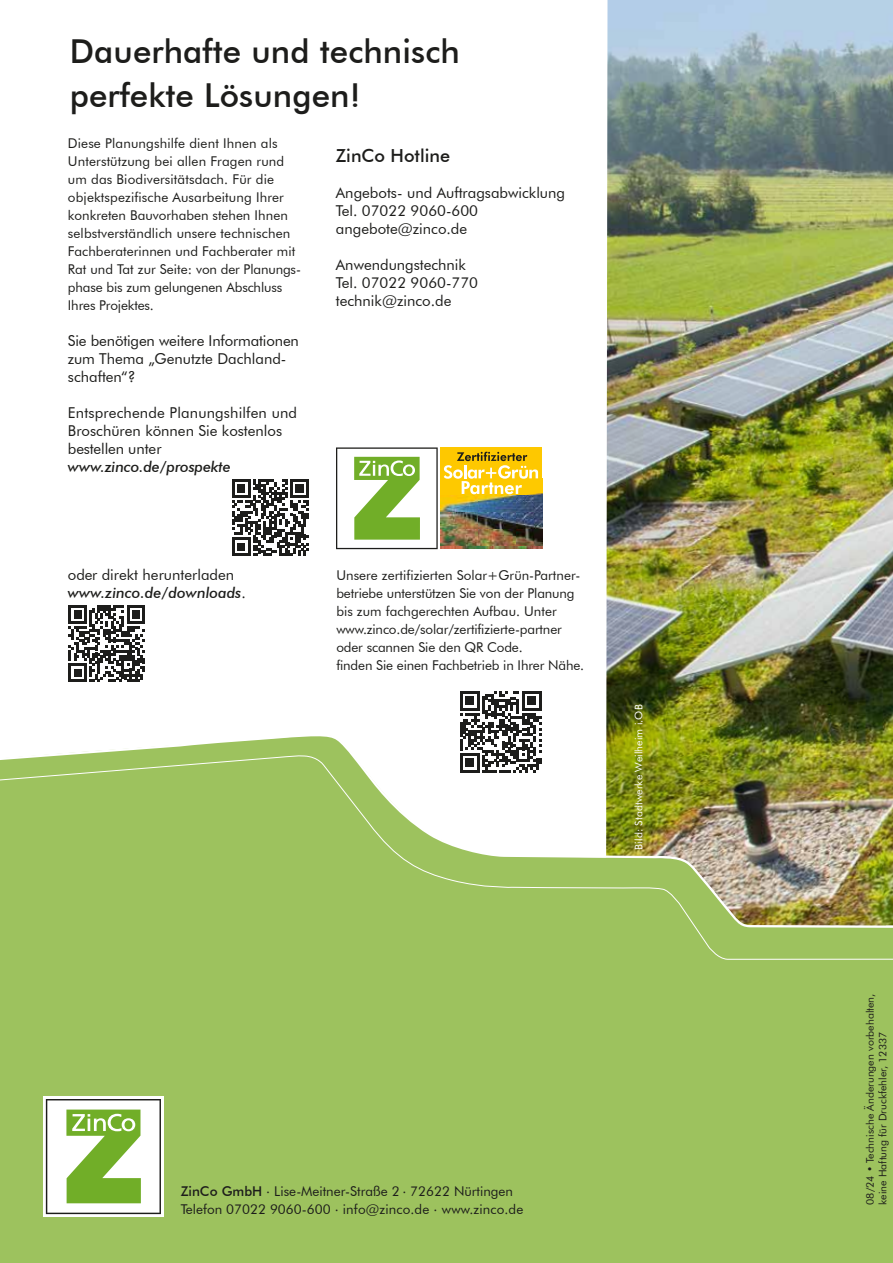
<style>
.page{position:relative;width:893px;height:1263px;background:#fff}
.page>*{position:absolute;margin:0;border:0;box-sizing:border-box;transform-origin:0 0}
.t1{font:500 33px/43.5px "Futura BT";letter-spacing:.005em;color:#1d1d1b}
.t2{font:500 18px "Futura BT";color:#1d1d1b}
.t3{font:15px/18px "Futura BT";color:#1d1d1b}
.t4{font:italic 500 15px "Futura BT";letter-spacing:-.01em;color:#1d1d1b}
.t5{font:13.5px/18px "Futura BT";letter-spacing:.005em;color:#1d1d1b}
.t6{font:10.5px/12.6px "Futura BT";letter-spacing:.005em;color:#1d1d1b}
.t7{font:10.5px "Futura BT";letter-spacing:.01em;color:#fff}
.s1{font-weight:500;font-style:italic}
.s2{font-weight:500}
</style>
<div class="page">
<img style="left:606px;top:0;width:287px;height:734px">
<div style="left:0;top:960px;width:893px;height:303px;background:#9dc25e"></div>
<div style="left:0;top:929px;width:893px;height:31px;background:#9dc25e"></div>
<img style="left:0;top:734px;width:893px;height:195px">
<svg style="left:43px;top:1096px;width:120px;height:120px"></svg>
<svg style="left:46px;top:1099px;width:115px;height:115px"></svg>
<svg style="left:460px;top:691px;width:82px;height:82px"></svg>
<div style="left:440px;top:447px;width:102px;height:102px;background:#fec800"></div>
<img style="left:440px;top:502px;width:4px;height:47px">
<img style="left:444px;top:452px;width:99px;height:97px">
<svg style="left:336px;top:549px;width:102px;height:1px"></svg>
<svg style="left:336px;top:447px;width:102px;height:102px"></svg>
<svg style="left:68px;top:605px;width:77px;height:77px"></svg>
<svg style="left:232px;top:479px;width:77px;height:77px"></svg>
<h1 class="t1" style="left:70px;top:30px;width:392px">Dauerhafte und technisch perfekte Lösungen!</h1>
<p class="t5" style="left:68px;top:134px;width:235px">Diese Planungshilfe dient Ihnen als Unterstützung bei allen Fragen rund um das Biodiversitätsdach. Für die objektspezifische Ausarbeitung Ihrer konkreten Bauvorhaben stehen Ihnen selbstverständlich unsere technischen Fachberaterinnen und Fachberater mit Rat und Tat zur Seite: von der Planungs&shy;phase bis zum gelungenen Abschluss Ihres Projektes.</p>
<p class="t3" style="left:68px;top:331px;width:232px">Sie benötigen weitere Informationen zum Thema „Genutzte Dachland&shy;schaften“?</p>
<p class="t3" style="left:68px;top:403px;width:231px">Entsprechende Planungshilfen und<br>Broschüren können Sie kostenlos bestellen unter</p>
<p class="t4" style="left:68px;top:457px;width:164px">www.zinco.de/prospekte</p>
<h2 class="t2" style="left:336px;top:145px;width:116px">ZinCo Hotline</h2>
<p class="t3" style="left:336px;top:184px;width:231px">Angebots- und Auftragsabwicklung<br>Tel. 07022 9060-600 angebote@zinco.de</p>
<p class="t3" style="left:336px;top:256px;width:144px">Anwendungstechnik<br>Tel. 07022 9060-770 technik@zinco.de</p>
<p class="t3" style="left:68px;top:565px;width:179px">oder direkt herunterladen <span class="s1">www.zinco.de/downloads</span>.</p>
<p class="t5" style="left:336px;top:566px;width:249px">Unsere zertifizierten Solar+Grün-Partner‑ betriebe unterstützen Sie von der Planung bis zum fachgerechten Aufbau. Unter www.zinco.de/solar/zertifizierte-partner oder scannen Sie den QR Code.<br>finden Sie einen Fachbetrieb in Ihrer Nähe.</p>
<p class="t7" style="left:632px;top:850px;width:147px;rotate:-90deg">Bild: Stadtwerke Weilheim i.OB</p>
<p class="t5" style="left:181px;top:1182px;width:344px"><span class="s2">ZinCo GmbH</span> . Lise-Meitner-Straße 2 . 72622 Nürtingen<br>Telefon 07022 9060-600 . info@zinco.de . www.zinco.de</p>
<p class="t6" style="left:864px;top:1205px;width:213px;rotate:-90deg">08/24 • Technische Änderungen vorbehalten, keine Haftung für Druckfehler, 12337</p>
</div>
